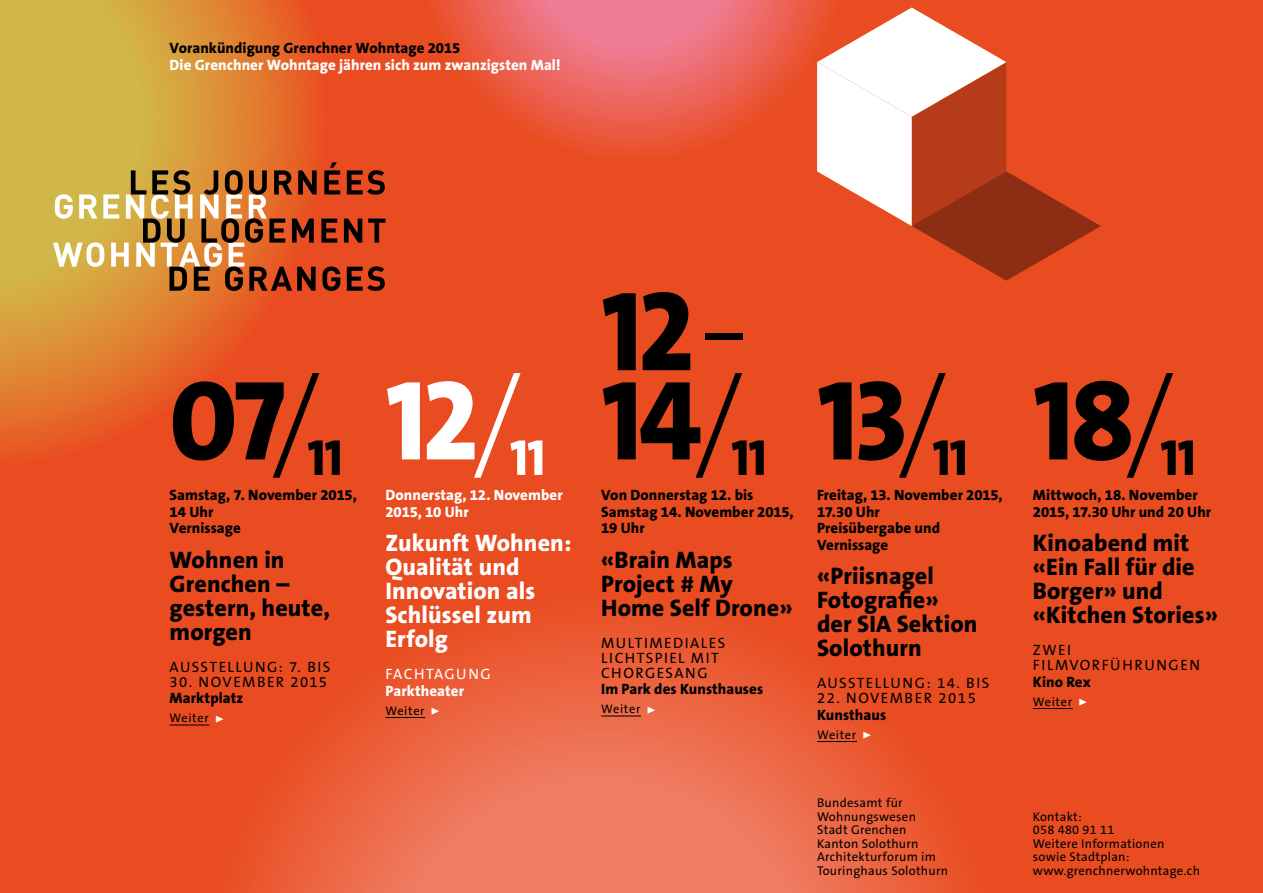
<style>
.page{position:relative;width:1263px;height:893px;background:#e94c21}
.page>*{position:absolute;margin:0;border:0;box-sizing:border-box;transform-origin:0 0}
.datum-gross_FRONT{font:800 114px "The Sans Os F";letter-spacing:-.035em;color:#000}
.datum-gross_FRONT-2{font:800 114px "The Sans Os F";color:#fff}
.datum-gross_FRONTrig{font:800 51px "The Sans Os F";letter-spacing:-.025em;color:#000}
.datum-gross_FRONTrig-2{font:800 51px "The Sans Os F";color:#fff}
.Titel_extra-bold_16{font:800 24px/24px "The Sans B8";letter-spacing:.005em;color:#000}
.Titel_extra-bold_16-2{font:800 24px/24px "The Sans B8";letter-spacing:.005em;color:#fff}
.wo_findets_statt_-FR{font:800 15px/16.5px "The Sans B8";letter-spacing:.005em;color:#000}
.Art-der_veranstalt_F{font:15px/15px "The Sans B5 Plain";letter-spacing:.1em;color:#000}
.wo_findets_statt_-FR-2{font:800 15px/16.5px "The Sans B8";letter-spacing:.005em;color:#fff}
.Art-der_veranstalt_F-2{font:15px "The Sans B5 Plain";letter-spacing:.095em;color:#fff}
.fusszeilen_text_FRON{font:12.75px/13.5px "The Sans B5 Plain";letter-spacing:.02em;color:#000}
.www-hinweis{font:12.3px "The Sans B5 Plain";letter-spacing:.05em;color:#000}
.s1{font-weight:300}
.s2{font-family:"Meta OT";font-weight:700;font-size:19.5px;color:#fff}
</style>
<div class="page">
<svg style="left:0;top:0;width:314px;height:454px"></svg>
<svg style="left:249px;top:625px;width:706px;height:268px"></svg>
<svg style="left:435px;top:0;width:396px;height:154px"></svg>
<svg style="left:53px;top:162px;width:332px;height:129px"></svg>
<svg style="left:817px;top:8px;width:284px;height:273px"></svg>
<hr style="left:385px;top:717px;width:40px;height:1px;background:#000">
<hr style="left:170px;top:725px;width:39px;height:1px;background:#000">
<hr style="left:601px;top:716px;width:40px;height:1px;background:#000">
<hr style="left:1033px;top:708px;width:40px;height:1px;background:#000">
<hr style="left:817px;top:741px;width:40px;height:1px;background:#000">
<p class="wo_findets_statt_-FR" style="left:170px;top:40px;width:292px">Vorankündigung Grenchner Wohntage 2015</p>
<p class="wo_findets_statt_-FR-2" style="left:170px;top:57px;width:392px">Die Grenchner Wohntage jähren sich zum zwanzigsten Mal!</p>
<p class="datum-gross_FRONT" style="left:170px;top:348px;width:151px">07<span class="s1">/</span></p>
<p class="datum-gross_FRONTrig" style="left:307px;top:425px;width:37px">11</p>
<p class="wo_findets_statt_-FR" style="left:170px;top:487px;width:189px">Samstag, 7. November 2015,<br>14 Uhr</p>
<p class="wo_findets_statt_-FR" style="left:170px;top:520px;width:73px">Vernissage</p>
<p class="Titel_extra-bold_16" style="left:170px;top:548px;width:162px">Wohnen in<br>Grenchen – gestern, heute, morgen</p>
<p class="Art-der_veranstalt_F" style="left:170px;top:660px;width:162px">AUSSTELLUNG: 7. BIS</p>
<p class="Art-der_veranstalt_F" style="left:170px;top:675px;width:159px">30. NOVEMBER 2015</p>
<p class="wo_findets_statt_-FR" style="left:170px;top:691px;width:75px">Marktplatz</p>
<p class="www-hinweis" style="left:170px;top:712px;width:57px">Weiter <span class="s2">▸</span></p>
<p class="datum-gross_FRONT-2" style="left:385px;top:348px;width:137px">12<span class="s1">/</span></p>
<p class="datum-gross_FRONTrig-2" style="left:510px;top:425px;width:37px">11</p>
<p class="wo_findets_statt_-FR-2" style="left:385px;top:487px;width:179px">Donnerstag, 12. November<br>2015, 10 Uhr</p>
<p class="Titel_extra-bold_16-2" style="left:385px;top:532px;width:187px">Zukunft Wohnen:<br>Qualität und<br>Innovation als<br>Schlüssel zum<br>Erfolg</p>
<p class="Art-der_veranstalt_F-2" style="left:385px;top:667px;width:107px">FACHTAGUNG</p>
<p class="wo_findets_statt_-FR-2" style="left:385px;top:683px;width:80px">Parktheater</p>
<p class="www-hinweis" style="left:385px;top:704px;width:57px">Weiter <span class="s2">▸</span></p>
<p class="datum-gross_FRONT" style="left:601px;top:258px;width:143px">12<span class="s1">–</span></p>
<p class="datum-gross_FRONT" style="left:601px;top:348px;width:142px">14<span class="s1">/</span></p>
<p class="datum-gross_FRONTrig" style="left:731px;top:425px;width:37px">11</p>
<p class="wo_findets_statt_-FR" style="left:601px;top:487px;width:194px">Von Donnerstag 12. bis<br>Samstag 14. November 2015,<br>19 Uhr</p>
<p class="Titel_extra-bold_16" style="left:601px;top:548px;width:193px">«Brain Maps<br>Project # My<br>Home Self Drone»</p>
<p class="Art-der_veranstalt_F" style="left:601px;top:636px;width:125px">MULTIMEDIALES<br>LICHTSPIEL MIT<br>CHORGESANG</p>
<p class="wo_findets_statt_-FR" style="left:601px;top:682px;width:163px">Im Park des Kunsthauses</p>
<p class="www-hinweis" style="left:601px;top:703px;width:57px">Weiter <span class="s2">▸</span></p>
<p class="datum-gross_FRONT" style="left:817px;top:348px;width:130px">13<span class="s1">/</span></p>
<p class="datum-gross_FRONT" style="left:1033px;top:348px;width:142px">18<span class="s1">/</span></p>
<p class="wo_findets_statt_-FR" style="left:1033px;top:487px;width:180px">Mittwoch, 18. November<br>2015, 17.30 Uhr und 20 Uhr</p>
<p class="Titel_extra-bold_16" style="left:1033px;top:532px;width:187px">Kinoabend mit «Ein Fall für die<br>Borger» und «Kitchen Stories»</p>
<p class="Art-der_veranstalt_F" style="left:1033px;top:643px;width:169px">ZWEI<br>FILMVORFÜHRUNGEN</p>
<p class="wo_findets_statt_-FR" style="left:1033px;top:674px;width:59px">Kino Rex</p>
<p class="www-hinweis" style="left:1033px;top:695px;width:57px">Weiter <span class="s2">▸</span></p>
<p class="datum-gross_FRONTrig" style="left:932px;top:425px;width:37px">11</p>
<p class="datum-gross_FRONTrig" style="left:1160px;top:425px;width:37px">11</p>
<p class="wo_findets_statt_-FR" style="left:817px;top:487px;width:187px">Freitag, 13. November 2015,<br>17.30 Uhr</p>
<p class="wo_findets_statt_-FR" style="left:817px;top:520px;width:124px">Preisübergabe und<br>Vernissage</p>
<p class="Titel_extra-bold_16" style="left:817px;top:565px;width:162px">«Priisnagel<br>Fotografie» der SIA Sektion<br>Solothurn</p>
<p class="Art-der_veranstalt_F" style="left:817px;top:676px;width:174px">AUSSTELLUNG: 14. BIS</p>
<p class="Art-der_veranstalt_F" style="left:817px;top:691px;width:160px">22. NOVEMBER 2015</p>
<p class="wo_findets_statt_-FR" style="left:817px;top:707px;width:71px">Kunsthaus</p>
<p class="www-hinweis" style="left:817px;top:728px;width:57px">Weiter <span class="s2">▸</span></p>
<p class="fusszeilen_text_FRON" style="left:817px;top:796px;width:133px">Bundesamt für<br>Wohnungswesen<br>Stadt Grenchen<br>Kanton Solothurn<br>Architekturforum im<br>Touringhaus Solothurn</p>
<p class="fusszeilen_text_FRON" style="left:1033px;top:810px;width:169px">Kontakt:<br>058 480 91 11<br>Weitere Informationen sowie Stadtplan: www.grenchnerwohntage.ch</p>
</div>
